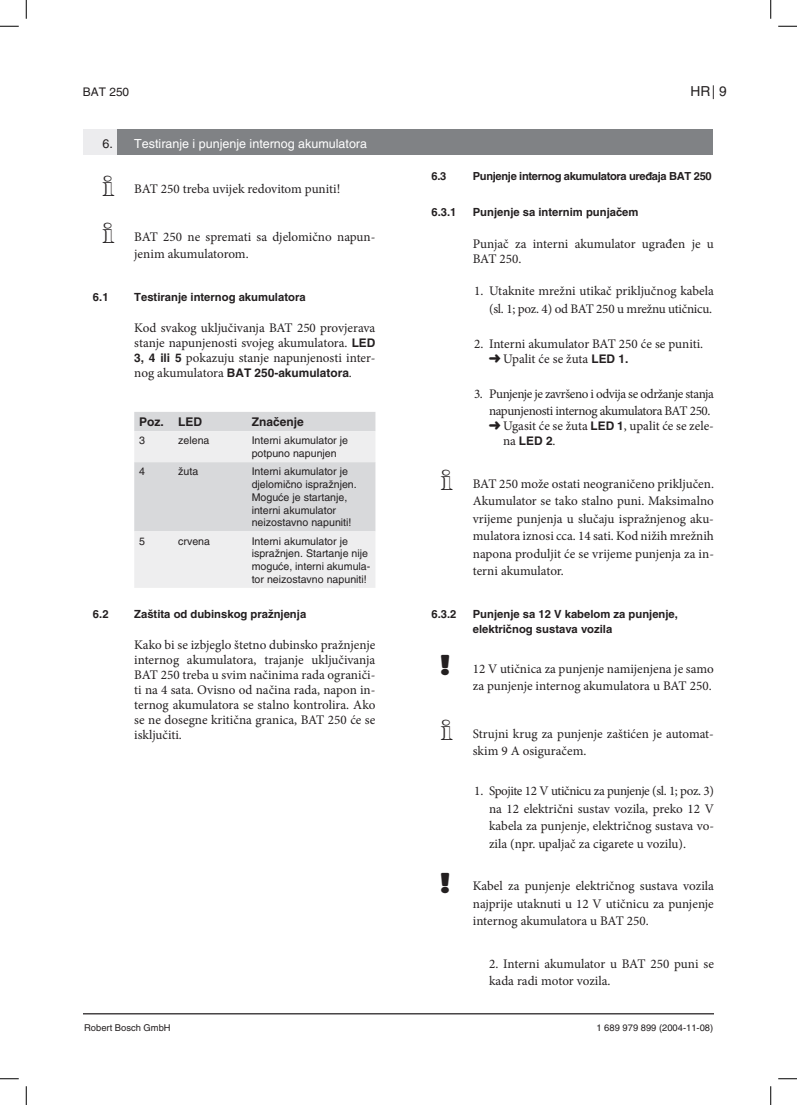
<style>
.page{position:relative;width:797px;height:1105px;background:#fff}
.page>*{position:absolute;margin:0;border:0;box-sizing:border-box;transform-origin:0 0}
.t1{font:13.75px "Helvetica CE";color:#231f20}
.t2{font:13.12px/17.5px "Minion Pro";color:#231f20}
.t3{font:13.12px/17.5px "Minion Pro";letter-spacing:-.03em;color:#231f20;text-align:right}
.t4{font:12.5px "Helvetica CE";color:#fff}
.t5{font:700 12px "Helvetica CE";color:#231f20}
.t6{font:700 11.88px "Helvetica CE";color:#231f20}
.t7{font:11.88px "Helvetica CE";color:#231f20}
.t8{font:700 11.25px/15px "Helvetica CE";color:#231f20}
.t9{font:700 11.12px "Helvetica CE";letter-spacing:-.03em;color:#231f20}
.t10{font:10.62px/12.8px "Helvetica CE";color:#231f20}
.t11{font:9.38px "Helvetica CE";color:#231f20}
.s1{color:#231f20}
.s2{font-family:"Simbol BSA";font-size:28.75px}
.s3{font-family:"Helvetica CE";font-weight:700;font-size:11.88px}
.s4{font-family:"Minion Pro";font-weight:400;font-size:13.12px}
</style>
<div class="page">
<hr style="left:83px;top:1013px;width:631px;height:1px;background:#231f20">
<div style="left:83px;top:129px;width:34px;height:26px;background:#ececee"></div>
<div style="left:117px;top:129px;width:595px;height:26px;background:#808285"></div>
<div style="left:134px;top:412px;width:241px;height:19px;background:#d8d9db"></div>
<svg style="left:134px;top:431px;width:241px;height:157px;background:#e4e4e6"></svg>
<svg style="left:0;top:26px;width:19px;height:1px"></svg>
<svg style="left:778px;top:26px;width:19px;height:1px"></svg>
<svg style="left:0;top:1078px;width:19px;height:1px"></svg>
<svg style="left:778px;top:1078px;width:19px;height:1px"></svg>
<svg style="left:26px;top:0;width:1px;height:19px"></svg>
<svg style="left:26px;top:1086px;width:1px;height:19px"></svg>
<svg style="left:770px;top:0;width:1px;height:19px"></svg>
<svg style="left:770px;top:1086px;width:1px;height:19px"></svg>
<p class="t7" style="left:83px;top:87px;width:48px">BAT 250</p>
<p class="t1" style="left:690px;top:85px;width:38px">HR | 9</p>
<p class="t4" style="left:103px;top:138px;width:266px"><span class="s1">6.</span> Testiranje i punjenje internog akumulatora</p>
<p class="t2" style="left:102px;top:181px;width:239px"><span class="s2">b</span> BAT 250 treba uvijek redovitom puniti!</p>
<p class="t2" style="left:134px;top:229px;width:243px;text-indent:-32px"><span class="s2">b</span> BAT 250 ne spremati sa djelomično napun&shy;jenim akumulatorom.</p>
<p class="t8" style="left:93px;top:290px;width:17px">6.1</p>
<p class="t8" style="left:134px;top:290px;width:173px">Testiranje internog akumulatora</p>
<p class="t2" style="left:134px;top:321px;width:243px;line-height:15px;text-align:justify">Kod svakog uključivanja BAT 250 provjerava stanje napunjenosti svojeg akumulatora. <span class="s3">LED 3, 4 ili 5</span> pokazuju stanje napunjenosti inter-</p>
<p class="t6" style="left:134px;top:368px;width:219px"><span class="s4">nog akumulatora</span> BAT 250-akumulatora<span class="s4">.</span></p>
<p class="t5" style="left:139px;top:417px;width:64px">Poz. LED</p>
<p class="t5" style="left:252px;top:417px;width:54px">Z nače nje</p>
<p class="t10" style="left:139px;top:435px;width:7px">3</p>
<p class="t10" style="left:178px;top:435px;width:33px">ze le na</p>
<p class="t10" style="left:252px;top:435px;width:98px">In ter ni aku mu la tor je pot pu no na pu njen</p>
<p class="t10" style="left:139px;top:466px;width:7px">4</p>
<p class="t10" style="left:178px;top:466px;width:22px">žu ta</p>
<p class="t10" style="left:252px;top:466px;width:107px">In ter ni aku mu la tor je dje lo mič no is praž njen.<br>Mo guće je star ta nje, in ter ni aku mu la tor<br>nei zo stav no na pu ni ti!</p>
<p class="t10" style="left:139px;top:535px;width:7px">5</p>
<p class="t10" style="left:178px;top:535px;width:33px">cr ve na</p>
<p class="t10" style="left:252px;top:535px;width:120px">In ter ni aku mu la tor je<br>is praž njen. Star ta nje ni je mo guće, in ter ni aku mu la&shy;tor nei zo stav no na pu ni ti!</p>
<p class="t8" style="left:93px;top:607px;width:17px">6.2</p>
<p class="t8" style="left:134px;top:607px;width:173px">Zaštita od dubinskog pražnjenja</p>
<p class="t2" style="left:134px;top:638px;width:243px;line-height:15px;text-align:justify">Kako bi se izbjeglo štetno dubinsko pražnjenje internog akumulatora, trajanje uključivanja BAT 250 treba u svim načinima rada ograniči&shy;ti na 4 sata. Ovisno od načina rada, napon in&shy;ternog akumulatora se stalno kontrolira. Ako se ne dosegne kritična granica, BAT 250 će se isključiti.</p>
<p class="t11" style="left:84px;top:1024px;width:88px">Robert Bosch GmbH</p>
<p class="t9" style="left:431px;top:172px;width:16px">6.3</p>
<p class="t9" style="left:473px;top:172px;width:240px">Punjenje internog akumulatora uređaja BAT 250</p>
<p class="t8" style="left:431px;top:206px;width:27px">6.3.1</p>
<p class="t8" style="left:473px;top:206px;width:167px">Punjenje sa internim punjačem</p>
<p class="t2" style="left:473px;top:237px;width:243px;line-height:15px">Punjač za interni akumulator ugrađen je u<br>BAT 250.</p>
<p class="t2" style="left:474px;top:283px;width:241px;text-align:right">1. Utaknite mrežni utikač priključnog kabela (sl. 1; poz. 4) od BAT 250 u mrežnu utičnicu.</p>
<p class="t2" style="left:489px;top:337px;width:216px;line-height:15px;text-indent:-15px">2. Interni akumulator BAT 250 će se puniti. ➜Upalit će se žuta <span class="s3">LED 1.</span></p>
<p class="t3" style="left:474px;top:386px;width:241px">3. Punjenje je završeno i odvija se održanje stanja napunjenosti internog akumulatora BAT 250.</p>
<p class="t2" style="left:489px;top:418px;width:226px">➜Ugasit će se žuta <span class="s3">LED 1</span>, upalit će se zele-</p>
<p class="t6" style="left:503px;top:436px;width:54px"><span class="s4">na</span> LED 2<span class="s4">.</span></p>
<p class="t2" style="left:473px;top:476px;width:243px;text-align:justify;text-indent:-32px"><span class="s2">b</span> BAT 250 može ostati neograničeno priključen.<br>Akumulator se tako stalno puni. Maksimalno vrijeme punjenja u slučaju ispražnjenog aku&shy;mulatora iznosi cca. 14 sati. Kod nižih mrežnih napona produljit će se vrijeme punjenja za in&shy;terni akumulator.</p>
<p class="t8" style="left:431px;top:607px;width:27px">6.3.2</p>
<p class="t8" style="left:473px;top:607px;width:207px">Punjenje sa 12 V kabelom za punjenje, električnog sustava vozila</p>
<p class="t2" style="left:441px;top:661px;width:274px;text-align:right"><span class="s2">c</span> 12 V utičnica za punjenje namijenjena je samo za punjenje internog akumulatora u BAT 250.</p>
<p class="t2" style="left:473px;top:726px;width:243px;text-indent:-32px"><span class="s2">b</span> Strujni krug za punjenje zaštićen je automat&shy;skim 9 A osiguračem.</p>
<p class="t2" style="left:489px;top:783px;width:226px;text-align:justify;text-indent:-15px">1. Spojite 12 V utičnicu za punjenje (sl. 1; poz. 3) na 12 električni sustav vozila, preko 12 V kabela za punjenje, električnog sustava vo&shy;zila (npr. upaljač za cigarete u vozilu).</p>
<p class="t2" style="left:473px;top:878px;width:243px;text-align:justify;text-indent:-32px"><span class="s2">c</span> Kabel za punjenje električnog sustava vozila najprije utaknuti u 12 V utičnicu za punjenje internog akumulatora u BAT 250.</p>
<p class="t2" style="left:489px;top:956px;width:226px">2. Interni akumulator u BAT 250 puni se kada radi motor vozila.</p>
<p class="t11" style="left:596px;top:1024px;width:118px">1 689 979 899 (2004-11-08)</p>
</div>
